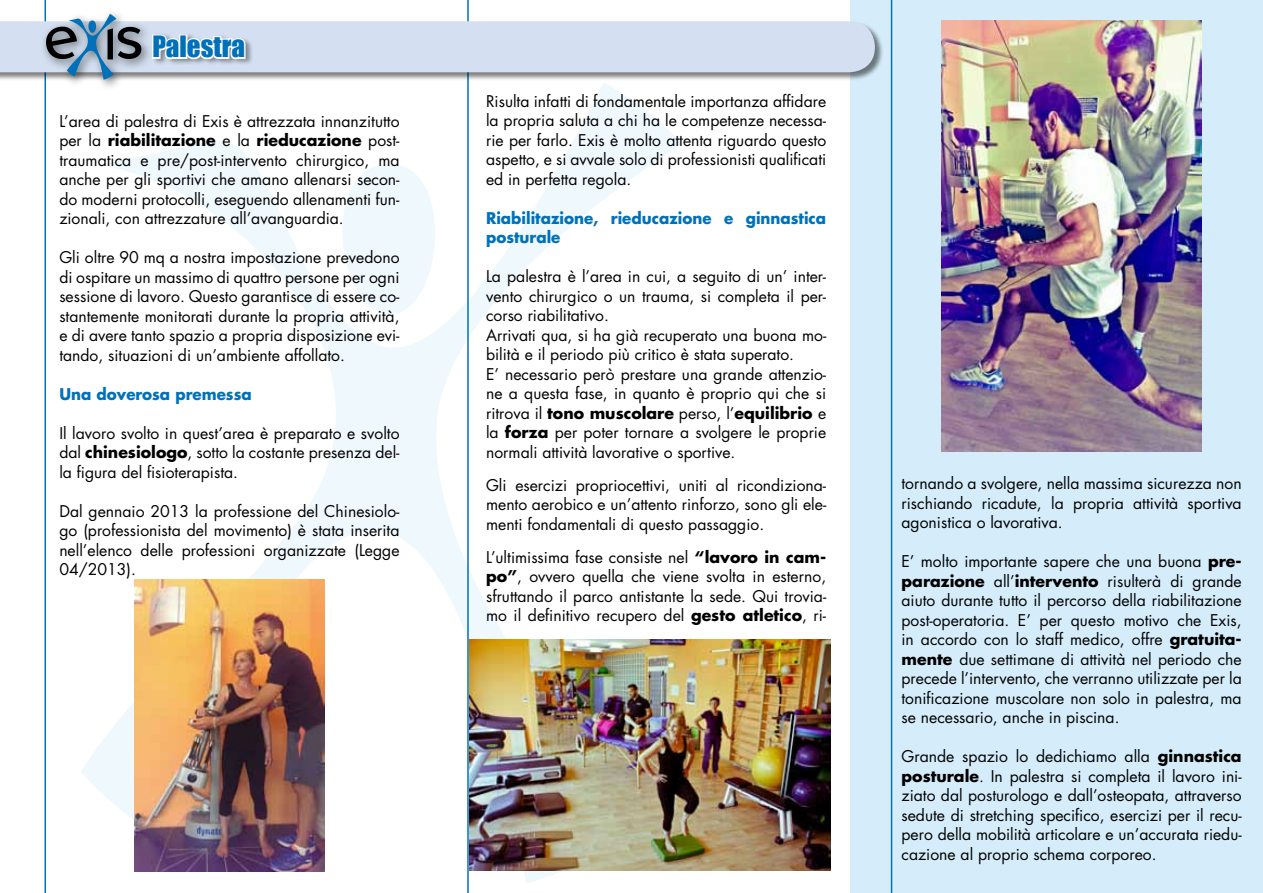
<style>
.page{position:relative;width:1263px;height:893px;background:#fff}
.page>*{position:absolute;margin:0;border:0;box-sizing:border-box;transform-origin:0 0}
.t1{font:27px "Impact";color:#0071b9}
.t2{font:15.75px/19.5px "Futura";color:#000;text-align:justify}
.t3{font:700 15.75px/19.5px "Futura";color:#0071b9;scale:.96 1}
.s1{font-weight:700}
</style>
<div class="page">
<svg style="left:81px;top:83px;width:601px;height:800px"></svg>
<svg style="left:318px;top:161px;width:139px;height:155px"></svg>
<img style="left:469px;top:639px;width:361px;height:232px">
<div style="left:850px;top:0;width:413px;height:893px;background:#d5edfa"></div>
<hr style="left:45px;top:0;width:1px;height:893px;background:#0071b9">
<hr style="left:467px;top:0;width:2px;height:893px;background:#0071b9">
<hr style="left:891px;top:0;width:1px;height:893px;background:#0071b9">
<div style="left:0;top:21px;width:884px;height:60px;background:#000;opacity:.5"></div>
<div style="left:40px;top:7px;width:113px;height:82px;background:#000;opacity:.54"></div>
<svg style="left:0;top:14px;width:875px;height:66px"></svg>
<img style="left:135px;top:580px;width:189px;height:292px">
<img style="left:941px;top:20px;width:261px;height:431px">
<h1 class="t1" style="left:152px;top:26px;width:94px">Palestra</h1>
<p class="t2" style="left:59px;top:111px;width:342px">L’area di palestra di Exis è attrezzata innanzitutto per la <span class="s1">riabilitazione</span> e la <span class="s1">rieducazione</span> post&shy;traumatica e pre/post-intervento chirurgico, ma anche per gli sportivi che amano allenarsi secon&shy;do moderni protocolli, eseguendo allenamenti fun&shy;zionali, con attrezzature all’avanguardia.</p>
<p class="t2" style="left:59px;top:248px;width:342px">Gli oltre 90 mq a nostra impostazione prevedono di ospitare un massimo di quattro persone per ogni sessione di lavoro. Questo garantisce di essere co&shy;stantemente monitorati durante la propria attività, e di avere tanto spazio a propria disposizione evi&shy;tando, situazioni di un’ambiente affollato.</p>
<p class="t3" style="left:59px;top:384px;width:202px">Una doverosa premessa</p>
<p class="t2" style="left:59px;top:423px;width:342px">Il lavoro svolto in quest’area è preparato e svolto dal <span class="s1">chinesiologo</span>, sotto la costante presenza del&shy;la figura del fisioterapista.</p>
<p class="t2" style="left:59px;top:501px;width:342px">Dal gennaio 2013 la professione del Chinesiolo&shy;go (professionista del movimento) è stata inserita nell’elenco delle professioni organizzate (Legge 04/2013).</p>
<p class="t2" style="left:486px;top:91px;width:342px">Risulta infatti di fondamentale importanza affidare la propria saluta a chi ha le competenze necessa&shy;rie per farlo. Exis è molto attenta riguardo questo aspetto, e si avvale solo di professionisti qualificati ed in perfetta regola.</p>
<p class="t3" style="left:486px;top:207px;width:356px">Riabilitazione, rieducazione e ginnastica posturale</p>
<p class="t2" style="left:486px;top:266px;width:342px;text-align:left">La palestra è l’area in cui, a seguito di un’ inter&shy;vento chirurgico o un trauma, si completa il per&shy;corso riabilitativo.<br>Arrivati qua, si ha già recuperato una buona mo&shy;bilità e il periodo più critico è stata superato.<br>E’ necessario però prestare una grande attenzio&shy;ne a questa fase, in quanto è proprio qui che si ritrova il <span class="s1">tono muscolare</span> perso, l’<span class="s1">equilibrio</span> e la <span class="s1">forza</span> per poter tornare a svolgere le proprie normali attività lavorative o sportive.</p>
<p class="t2" style="left:486px;top:475px;width:342px">Gli esercizi propriocettivi, uniti al ricondiziona&shy;mento aerobico e un’attento rinforzo, sono gli ele&shy;menti fondamentali di questo passaggio.</p>
<p class="t2" style="left:486px;top:547px;width:342px">L’ultimissima fase consiste nel <span class="s1">“lavoro in cam&shy;po”</span>, ovvero quella che viene svolta in esterno, sfruttando il parco antistante la sede. Qui trovia&shy;mo il definitivo recupero del <span class="s1">gesto atletico</span>, ri-</p>
<p class="t2" style="left:901px;top:474px;width:342px">tornando a svolgere, nella massima sicurezza non rischiando ricadute, la propria attività sportiva agonistica o lavorativa.</p>
<p class="t2" style="left:901px;top:552px;width:342px">E’ molto importante sapere che una buona <span class="s1">pre&shy;parazione</span> all’<span class="s1">intervento</span> risulterà di grande aiuto durante tutto il percorso della riabilitazione post-operatoria. E’ per questo motivo che Exis, in accordo con lo staff medico, offre <span class="s1">gratuita&shy;mente</span> due settimane di attività nel periodo che precede l’intervento, che verranno utilizzate per la tonificazione muscolare non solo in palestra, ma se necessario, anche in piscina.</p>
<p class="t2" style="left:901px;top:747px;width:342px">Grande spazio lo dedichiamo alla <span class="s1">ginnastica posturale</span>. In palestra si completa il lavoro ini&shy;ziato dal posturologo e dall’osteopata, attraverso sedute di stretching specifico, esercizi per il recu&shy;pero della mobilità articolare e un’accurata riedu&shy;cazione al proprio schema corporeo.</p>
</div>
